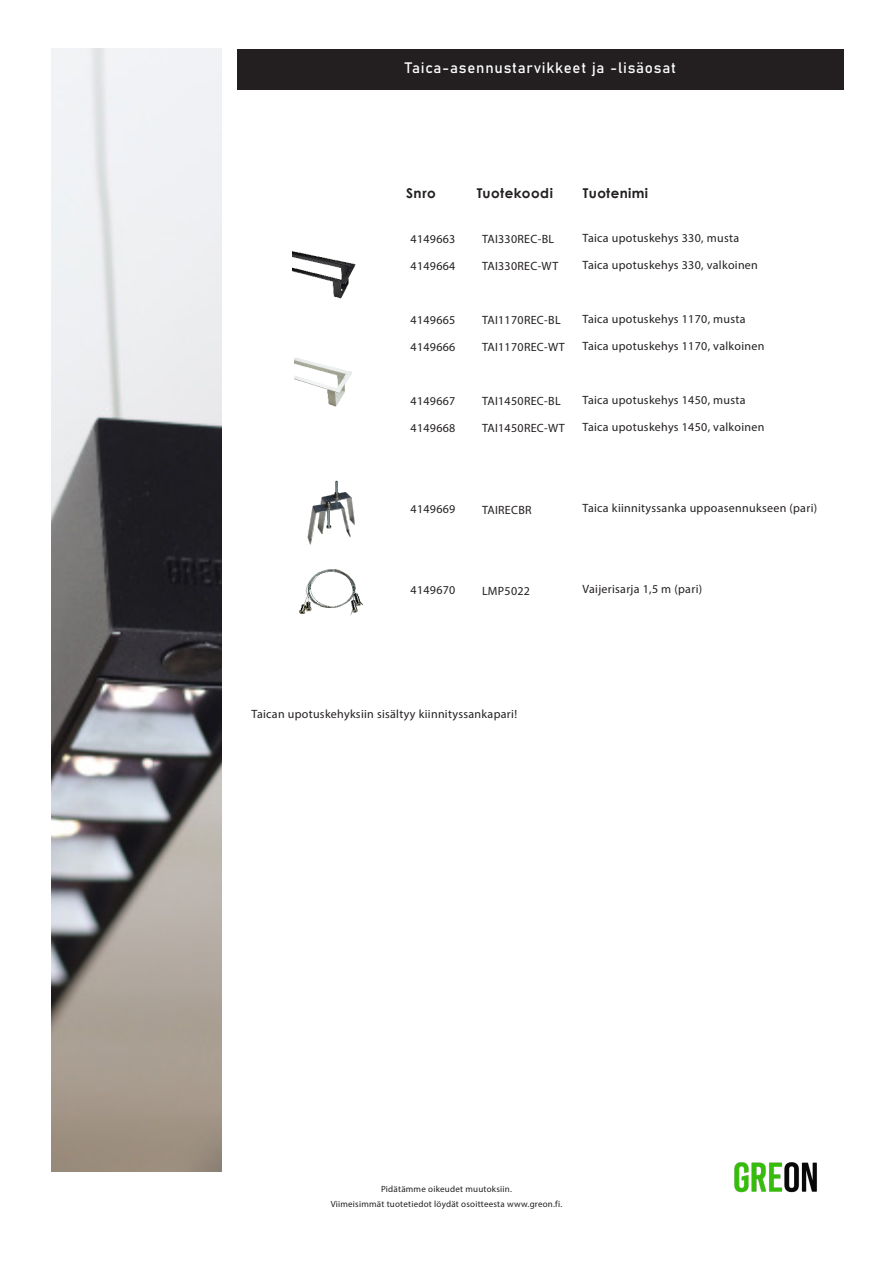
<style>
.page{position:relative;width:893px;height:1263px;background:#fff}
.page>*{position:absolute;margin:0;border:0;box-sizing:border-box;transform-origin:0 0}
.Peruskappale{font:15px "Bahnschrift";letter-spacing:.05em;color:#fff}
.Peruskappale-2{font:700 13.5px "Century Gothic";letter-spacing:.025em;color:#231f20}
.t1{font:12px "Myriad Pro";letter-spacing:.025em;color:#231f20}
.Peruskappale-3{font:9px "Myriad Pro";letter-spacing:.025em;color:#231f20}
</style>
<div class="page">
<img style="left:734px;top:1162px;width:83px;height:31px">
<div style="left:237px;top:49px;width:607px;height:41px;background:#231f20"></div>
<img style="left:299px;top:569px;width:65px;height:46px">
<img style="left:51px;top:49px;width:170px;height:1123px">
<img style="left:307px;top:480px;width:48px;height:65px">
<img style="left:294px;top:358px;width:58px;height:49px">
<img style="left:293px;top:251px;width:63px;height:48px">
<p class="Peruskappale" style="left:405px;top:56px;width:273px">Taica-asennustarvikkeet ja -lisäosat</p>
<p class="Peruskappale-2" style="left:406px;top:183px;width:31px">Snro</p>
<p class="Peruskappale-2" style="left:583px;top:183px;width:67px">Tuotenimi</p>
<p class="t1" style="left:411px;top:231px;width:46px">4149663</p>
<p class="t1" style="left:411px;top:258px;width:46px">4149664</p>
<p class="Peruskappale-2" style="left:477px;top:183px;width:78px">Tuotekoodi</p>
<p class="t1" style="left:583px;top:230px;width:158px">Taica upotuskehys 330, musta</p>
<p class="t1" style="left:583px;top:257px;width:177px">Taica upotuskehys 330, valkoinen</p>
<p class="t1" style="left:482px;top:232px;width:74px">TAI330REC-BL</p>
<p class="t1" style="left:482px;top:259px;width:78px">TAI330REC-WT</p>
<p class="t1" style="left:411px;top:312px;width:46px">4149665</p>
<p class="t1" style="left:411px;top:339px;width:46px">4149666</p>
<p class="t1" style="left:411px;top:393px;width:46px">4149667</p>
<p class="t1" style="left:411px;top:420px;width:46px">4149668</p>
<p class="t1" style="left:482px;top:313px;width:80px">TAI1170REC-BL</p>
<p class="t1" style="left:482px;top:340px;width:84px">TAI1170REC-WT</p>
<p class="t1" style="left:482px;top:394px;width:80px">TAI1450REC-BL</p>
<p class="t1" style="left:482px;top:421px;width:84px">TAI1450REC-WT</p>
<p class="t1" style="left:583px;top:311px;width:165px">Taica upotuskehys 1170, musta</p>
<p class="t1" style="left:583px;top:338px;width:183px">Taica upotuskehys 1170, valkoinen</p>
<p class="t1" style="left:583px;top:392px;width:165px">Taica upotuskehys 1450, musta</p>
<p class="t1" style="left:583px;top:419px;width:183px">Taica upotuskehys 1450, valkoinen</p>
<p class="t1" style="left:411px;top:501px;width:46px">4149669</p>
<p class="t1" style="left:482px;top:502px;width:51px">TAIRECBR</p>
<p class="t1" style="left:583px;top:500px;width:236px">Taica kiinnityssanka uppoasennukseen (pari)</p>
<p class="t1" style="left:411px;top:582px;width:46px">4149670</p>
<p class="t1" style="left:482px;top:583px;width:50px">LMP5022</p>
<p class="t1" style="left:583px;top:581px;width:121px">Vaijerisarja 1,5 m (pari)</p>
<p class="t1" style="left:252px;top:706px;width:267px">Taican upotuskehyksiin sisältyy kiinnityssankapari!</p>
<p class="Peruskappale-3" style="left:381px;top:1184px;width:132px">Pidätämme oikeudet muutoksiin.</p>
<p class="Peruskappale-3" style="left:331px;top:1199px;width:233px">Viimeisimmät tuotetiedot löydät osoitteesta www.greon.fi.</p>
</div>
